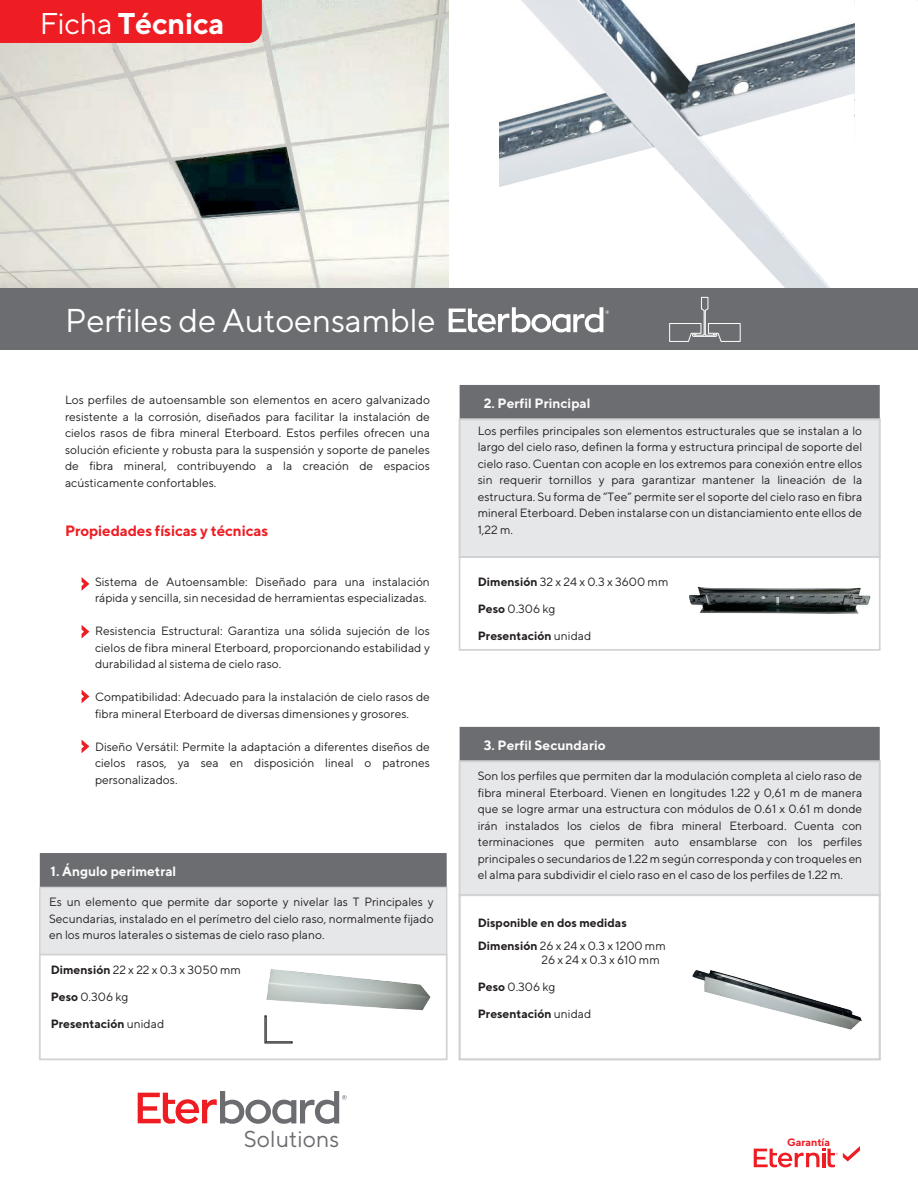
<style>
.page{position:relative;width:918px;height:1188px;background:#fff}
.page>*{position:absolute;margin:0;border:0;box-sizing:border-box;transform-origin:0 0}
.t1{font:33px "TT Norms";letter-spacing:-.01em;color:#fff}
.t2{font:700 30px "TT Norms";letter-spacing:-.01em;color:#fff}
.t3{font:22.95px "TT Norms";color:#6c6d70}
.t4{font:700 15px "TT Norms";letter-spacing:-.01em;color:#ee1d23}
.t5{font:700 13.5px "TT Norms";color:#fbfbfc}
.t6{font:12px/16.5px "TT Norms";color:#231f20;text-align:justify}
.t7{font:700 12px "TT Norms";color:#231f20}
.t8{font:700 10.8px "TT Norms";letter-spacing:-.01em;color:#ee1d23}
.s1{font-weight:400}
.s2{font-weight:700}
</style>
<div class="page">
<img style="left:499px;top:0;width:355px;height:147px">
<svg style="left:499px;top:147px;width:170px;height:142px"></svg>
<img style="left:0;top:0;width:449px;height:289px">
<div style="left:0;top:289px;width:918px;height:61px;background:#6c6d70"></div>
<div style="left:0;top:0;width:262px;height:43px;background:#ee1d23"></div>
<svg style="left:754px;top:1146px;width:106px;height:21px"></svg>
<svg style="left:449px;top:307px;width:160px;height:25px"></svg>
<div style="left:40px;top:853px;width:407px;height:34px;background:#6c6d70"></div>
<div style="left:40px;top:887px;width:407px;height:68px;background:#e6e7e9"></div>
<div style="left:39px;top:887px;width:408px;height:68px;border:1px solid #d1d2d4"></div>
<div style="left:39px;top:954px;width:409px;height:106px;border:2px solid #d1d2d4"></div>
<svg style="left:82px;top:577px;width:7px;height:14px"></svg>
<svg style="left:82px;top:625px;width:7px;height:13px"></svg>
<svg style="left:82px;top:690px;width:7px;height:13px"></svg>
<svg style="left:82px;top:740px;width:7px;height:13px"></svg>
<div style="left:460px;top:385px;width:420px;height:34px;background:#6c6d70"></div>
<div style="left:460px;top:419px;width:420px;height:138px;background:#e6e7e9"></div>
<div style="left:459px;top:418px;width:422px;height:140px;border:2px solid #d1d2d4"></div>
<div style="left:459px;top:556px;width:422px;height:95px;border:2px solid #d1d2d4"></div>
<div style="left:460px;top:727px;width:420px;height:34px;background:#6c6d70"></div>
<div style="left:460px;top:761px;width:420px;height:134px;background:#e6e7e9"></div>
<div style="left:459px;top:760px;width:422px;height:136px;border:2px solid #d1d2d4"></div>
<div style="left:458px;top:894px;width:423px;height:166px;border:2px solid #d1d2d4"></div>
<svg style="left:264px;top:1015px;width:29px;height:29px"></svg>
<svg style="left:669px;top:93px;width:187px;height:249px"></svg>
<svg style="left:138px;top:1091px;width:209px;height:33px"></svg>
<img style="left:689px;top:586px;width:182px;height:28px">
<img style="left:692px;top:970px;width:170px;height:60px">
<img style="left:266px;top:960px;width:182px;height:52px">
<h2 class="t2" style="left:40px;top:4px;width:186px"><span class="s1">Ficha</span> Técnica</h2>
<h1 class="t1" style="left:65px;top:300px;width:372px">Perfiles de Autoensamble</h1>
<p class="t6" style="left:65px;top:392px;width:366px">Los perfiles de autoensamble son elementos en acero galvanizado resistente a la corrosión, diseñados para facilitar la instalación de cielos rasos de fibra mineral Eterboard. Estos perfiles ofrecen una solución eficiente y robusta para la suspensión y soporte de paneles de fibra mineral, contribuyendo a la creación de espacios acústicamente confortables.</p>
<p class="t4" style="left:65px;top:522px;width:205px">Propiedades físicas y técnicas</p>
<p class="t6" style="left:95px;top:573px;width:336px">Sistema de Autoensamble: Diseñado para una instalación rápida y sencilla, sin necesidad de herramientas especializadas.</p>
<p class="t6" style="left:95px;top:623px;width:336px">Resistencia Estructural: Garantiza una sólida sujeción de los cielos de fibra mineral Eterboard, proporcionando estabilidad y durabilidad al sistema de cielo raso.</p>
<p class="t6" style="left:95px;top:689px;width:336px">Compatibilidad: Adecuado para la instalación de cielo rasos de fibra mineral Eterboard de diversas dimensiones y grosores.</p>
<p class="t6" style="left:95px;top:738px;width:336px">Diseño Versátil: Permite la adaptación a diferentes diseños de cielos rasos, ya sea en disposición lineal o patrones personalizados.</p>
<p class="t5" style="left:51px;top:862px;width:127px">1. Ángulo perimetral</p>
<p class="t6" style="left:49px;top:894px;width:386px">Es un elemento que permite dar soporte y nivelar las T Principales y Secundarias, instalado en el perímetro del cielo raso, normalmente fijado en los muros laterales o sistemas de cielo raso plano.</p>
<p class="t6" style="left:51px;top:961px;width:192px"><span class="s2">Dimensión</span> 22 x 22 x 0.3 x 3050 mm</p>
<p class="t6" style="left:51px;top:988px;width:79px"><span class="s2">Peso</span> 0.306 kg</p>
<p class="t7" style="left:51px;top:1016px;width:115px">Presentación <span class="s1">unidad</span></p>
<h3 class="t3" style="left:244px;top:1125px;width:97px">Solutions</h3>
<p class="t5" style="left:484px;top:394px;width:108px">2. Perfil Principal</p>
<p class="t6" style="left:478px;top:422px;width:386px">Los perfiles principales son elementos estructurales que se instalan a lo largo del cielo raso, definen la forma y estructura principal de soporte del cielo raso. Cuentan con acople en los extremos para conexión entre ellos sin requerir tornillos y para garantizar mantener la lineación de la estructura. Su forma de “Tee” permite ser el soporte del cielo raso en fibra mineral Eterboard. Deben instalarse con un distanciamiento ente ellos de 1,22 m.</p>
<p class="t6" style="left:478px;top:573px;width:192px"><span class="s2">Dimensión</span> 32 x 24 x 0.3 x 3600 mm</p>
<p class="t6" style="left:478px;top:600px;width:79px"><span class="s2">Peso</span> 0.306 kg</p>
<p class="t7" style="left:478px;top:628px;width:115px">Presentación <span class="s1">unidad</span></p>
<p class="t5" style="left:484px;top:736px;width:124px">3. Perfil Secundario</p>
<p class="t6" style="left:478px;top:768px;width:386px">Son los perfiles que permiten dar la modulación completa al cielo raso de fibra mineral Eterboard. Vienen en longitudes 1.22 y 0,61 m de manera que se logre armar una estructura con módulos de 0.61 x 0.61 m donde irán instalados los cielos de fibra mineral Eterboard. Cuenta con terminaciones que permiten auto ensamblarse con los perfiles principales o secundarios de 1.22 m según corresponda y con troqueles en el alma para subdividir el cielo raso en el caso de los perfiles de 1.22 m.</p>
<p class="t7" style="left:478px;top:915px;width:151px">Disponible en dos medidas</p>
<p class="t6" style="left:542px;top:939px;width:126px;line-height:13.5px;text-indent:-64px"><span class="s2">Dimensión</span> 26 x 24 x 0.3 x 1200 mm<br>26 x 24 x 0.3 x 610 mm</p>
<p class="t6" style="left:478px;top:978px;width:79px"><span class="s2">Peso</span> 0.306 kg</p>
<p class="t7" style="left:478px;top:1006px;width:115px">Presentación <span class="s1">unidad</span></p>
<p class="t8" style="left:787px;top:1136px;width:44px">Garantía</p>
</div>
